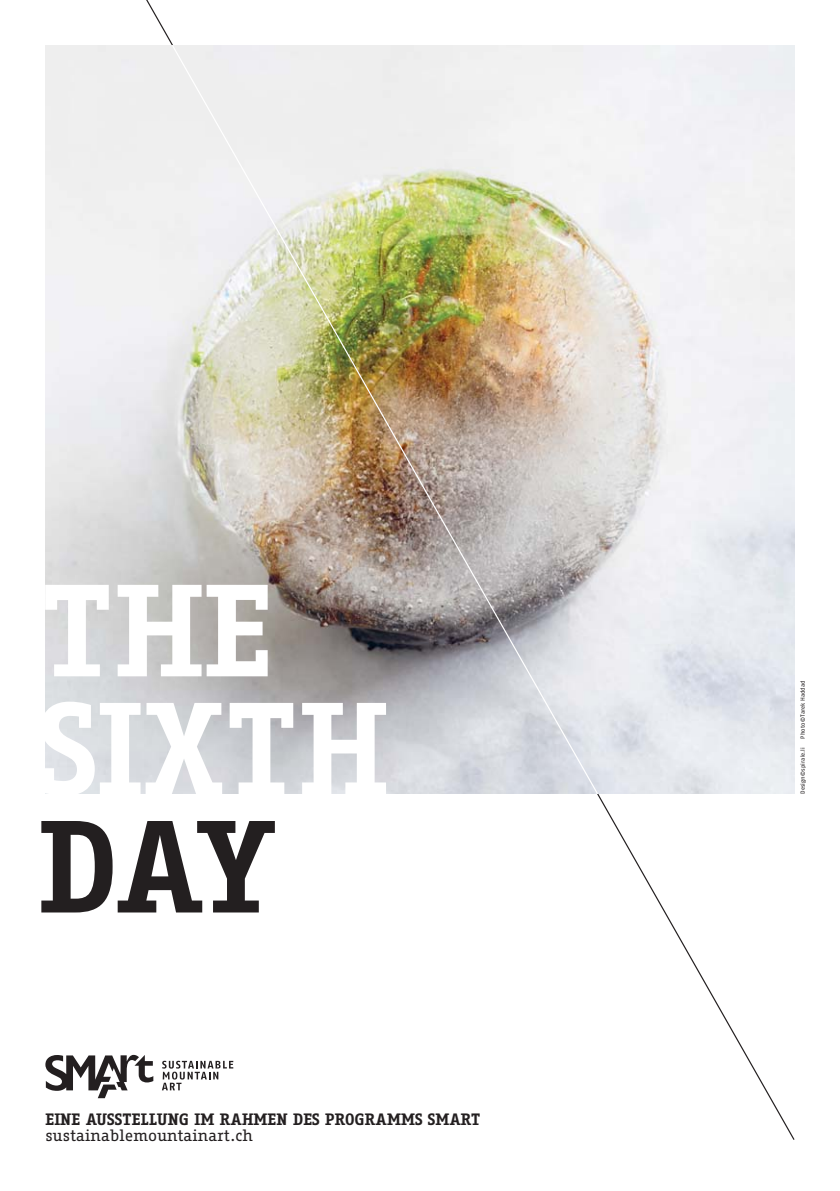
<style>
.page{position:relative;width:840px;height:1191px;background:#fff}
.page>*{position:absolute;margin:0;border:0;box-sizing:border-box;transform-origin:0 0}
.t1{font:700 127px/118px "Fago Office Serif CE";color:#fff}
.t2{font:700 127px "Fago Office Serif CE";color:#231f20}
.t3{font:700 16px "Fago Office Serif CE";color:#231f20}
.t4{font:16px "Fago Office Serif CE";letter-spacing:-.01em;color:#231f20}
.t5{font:6px "Fago No";color:#231f20}
</style>
<div class="page">
<img style="left:45px;top:45px;width:749px;height:749px">
<img style="left:171px;top:44px;width:427px;height:751px">
<svg style="left:45px;top:1054px;width:108px;height:44px"></svg>
<svg style="left:162px;top:1060px;width:71px;height:30px"></svg>
<h1 class="t1" style="left:39px;top:584px;width:351px">THE<br>SIXTH</h1>
<h1 class="t2" style="left:39px;top:821px;width:240px">DAY</h1>
<p class="t3" style="left:45px;top:1113px;width:436px">EINE AUSSTELLUNG IM RAHMEN DES PROGRAMMS SMART</p>
<p class="t4" style="left:45px;top:1129px;width:209px">sustainablemountainart.ch</p>
<p class="t5" style="left:799px;top:738px;width:60px;rotate:-90deg">Photo©Tarek Haddad</p>
<p class="t5" style="left:799px;top:794px;width:48px;rotate:-90deg">Design©spirale.li</p>
</div>
